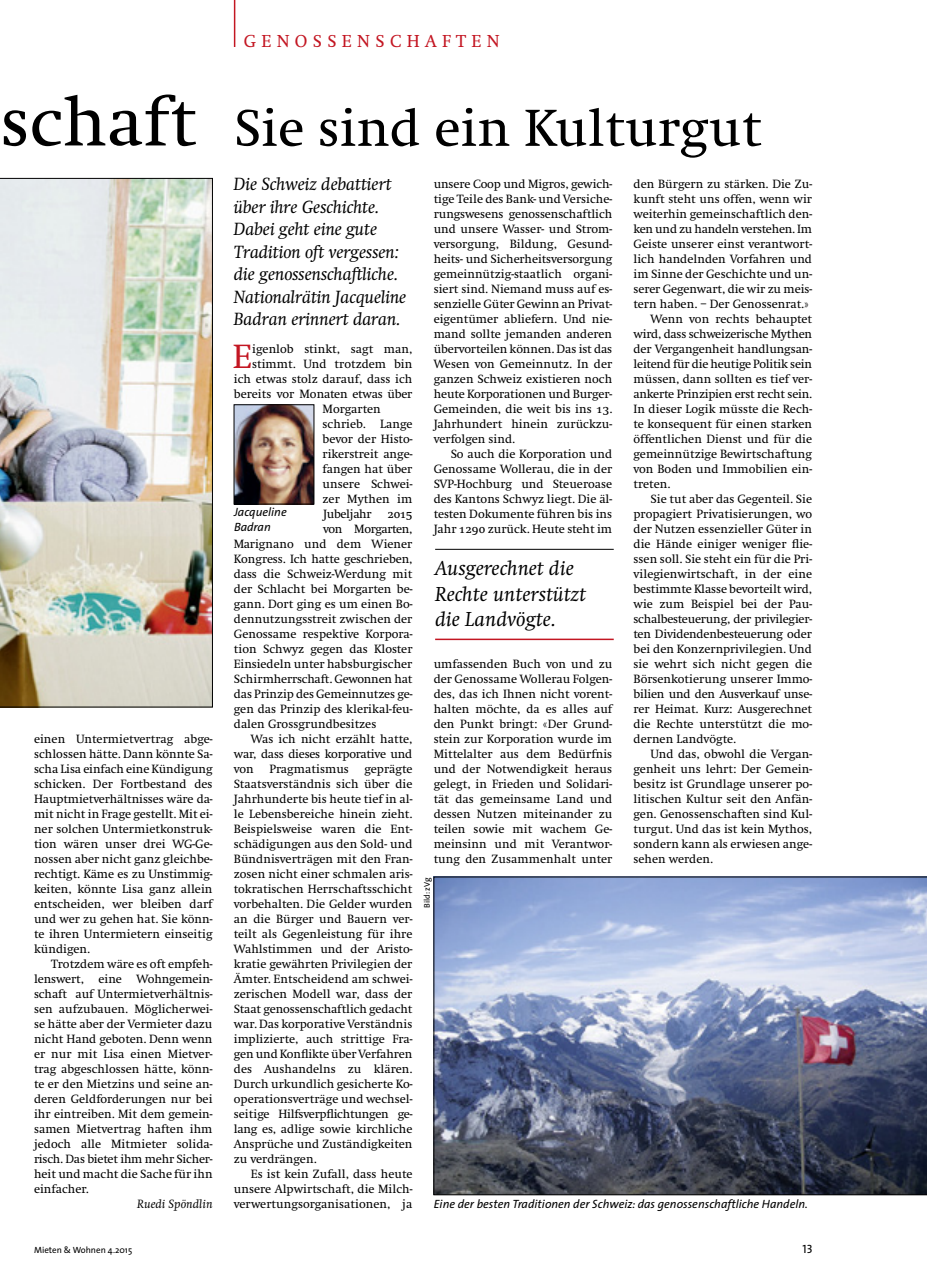
<style>
.page{position:relative;width:927px;height:1276px;background:#fff}
.page>*{position:absolute;margin:0;border:0;box-sizing:border-box;transform-origin:0 0}
.t1{font:72px "Swift";color:#000}
.t2{font:54px "Swift";color:#000}
.t3{font:34.95px "Swift";color:#c31622}
.t4{font:italic 21px/25.5px "Swift";color:#000}
.t5{font:italic 18px/22.5px "Swift Neue LT Pro";color:#000}
.t6{font:18px "Swift";letter-spacing:.3em;color:#c31622}
.t7{font:12.45px/15px "Swift";color:#000;text-align:justify}
.t8{font:12.45px "Swift";letter-spacing:-.02em;color:#000}
.t9{font:12.45px "Swift";letter-spacing:-.03em;color:#000}
.t10{font:italic 12.45px "Swift";color:#000}
.t11{font:12.45px "Swift SC";color:#000}
.t12{font:italic 12px/15px "The Sans";color:#000}
.t13{font:12px "The Sans Caps";color:#000}
.t14{font:9px "The Sans";color:#000}
.t15{font:8.25px "The Sans";color:#000}
.s1{font-family:"Swift SC"}
</style>
<div class="page">
<hr style="left:234px;top:0;width:1px;height:47px;background:#c31622">
<img style="left:236px;top:406px;width:76px;height:96px">
<div style="left:234px;top:404px;width:80px;height:100px;border:1px solid #000"></div>
<hr style="left:435px;top:549px;width:179px;height:1px;background:#000">
<hr style="left:435px;top:638px;width:179px;height:2px;background:#c31622">
<img style="left:0;top:178px;width:213px;height:529px">
<svg style="left:434px;top:877px;width:493px;height:318px;background:#7984a1"></svg>
<h1 class="t6" style="left:244px;top:31px;width:257px">GENOSSENSCHAFTEN</h1>
<h2 class="t1" style="left:1px;top:83px;width:197px">schaft</h2>
<h2 class="t2" style="left:234px;top:99px;width:529px">Sie sind ein Kulturgut</h2>
<p class="t5" style="left:234px;top:173px;width:174px">Die Schweiz debattiert über ihre Geschichte.<br>Dabei geht eine gute<br>Tradition oft vergessen: die genossenschaftliche.<br>Nationalrätin Jacqueline<br>Badran erinnert daran.</p>
<p class="t3" style="left:233px;top:337px;width:21px">E</p>
<p class="t7" style="left:252px;top:341px;width:162px">igenlob stinkt, sagt man,</p>
<p class="t7" style="left:434px;top:176px;width:180px">unsere Coop und Migros, gewich&shy;tige Teile des Bank- und Versiche&shy;rungswesens genossenschaftlich und unsere Wasser- und Strom&shy;versorgung, Bildung, Gesund&shy;heits- und Sicherheitsversorgung gemeinnützig-staatlich organi&shy;siert sind. Niemand muss auf es&shy;senzielle Güter Gewinn an Privat&shy;eigentümer abliefern. Und nie&shy;mand sollte jemanden anderen übervorteilen können. Das ist das Wesen von Gemeinnutz. In der ganzen Schweiz existieren noch heute Korporationen und Burger-Gemeinden, die weit bis ins <span class="s1">13</span>.<br>Jahrhundert hinein zurückzu&shy;verfolgen sind.</p>
<p class="t7" style="left:434px;top:446px;width:180px;text-indent:17px">So auch die Korporation und Genossame Wollerau, die in der SVP-Hochburg und Steueroase des Kantons Schwyz liegt. Die äl&shy;testen Dokumente führen bis ins Jahr <span class="s1">1290</span> zurück. Heute steht im</p>
<p class="t7" style="left:633px;top:176px;width:180px">den Bürgern zu stärken. Die Zu&shy;kunft steht uns offen, wenn wir weiterhin gemeinschaftlich den&shy;ken und zu handeln verstehen. Im Geiste unserer einst verantwort&shy;lich handelnden Vorfahren und im Sinne der Geschichte und un&shy;serer Gegenwart, die wir zu meis&shy;tern haben. – Der Genossenrat.»</p>
<p class="t7" style="left:633px;top:311px;width:180px;text-indent:17px">Wenn von rechts behauptet wird, dass schweizerische Mythen der Vergangenheit handlungsan&shy;leitend für die heutige Politik sein müssen, dann sollten es tief ver&shy;ankerte Prinzipien erst recht sein.<br>In dieser Logik müsste die Rech&shy;te konsequent für einen starken öffentlichen Dienst und für die gemeinnützige Bewirtschaftung von Boden und Immobilien ein&shy;treten.</p>
<p class="t7" style="left:633px;top:491px;width:180px;text-indent:17px">Sie tut aber das Gegenteil. Sie propagiert Privatisierungen, wo der Nutzen essenzieller Güter in die Hände einiger weniger flie&shy;ssen soll. Sie steht ein für die Pri&shy;vilegienwirtschaft, in der eine bestimmte Klasse bevorteilt wird, wie zum Beispiel bei der Pau&shy;schalbesteuerung, der privilegier&shy;ten Dividendenbesteuerung oder bei den Konzernprivilegien. Und sie wehrt sich nicht gegen die Börsenkotierung unserer Immo&shy;bilien und den Ausverkauf unse&shy;rer Heimat. Kurz: Ausgerechnet die Rechte unterstützt die mo&shy;dernen Landvögte.</p>
<p class="t7" style="left:633px;top:746px;width:180px;text-indent:17px">Und das, obwohl die Vergan&shy;genheit uns lehrt: Der Gemein&shy;besitz ist Grundlage unserer po&shy;litischen Kultur seit den Anfän&shy;gen. Genossenschaften sind Kul&shy;turgut. Und das ist kein Mythos, sondern kann als erwiesen ange&shy;sehen werden.</p>
<p class="t7" style="left:252px;top:356px;width:162px">stimmt. Und trotzdem bin</p>
<p class="t7" style="left:234px;top:371px;width:180px">ich etwas stolz darauf, dass ich</p>
<p class="t8" style="left:234px;top:387px;width:180px">bereits vor Monaten etwas über</p>
<p class="t7" style="left:323px;top:401px;width:60px">Morgarten</p>
<p class="t7" style="left:323px;top:416px;width:91px">schrieb. Lange</p>
<p class="t7" style="left:323px;top:431px;width:91px">bevor der Histo-</p>
<p class="t7" style="left:323px;top:446px;width:91px">rikerstreit ange-</p>
<p class="t7" style="left:323px;top:461px;width:91px">fangen hat über</p>
<p class="t7" style="left:323px;top:476px;width:91px">unsere Schwei-</p>
<p class="t7" style="left:323px;top:491px;width:91px">zer Mythen im</p>
<p class="t9" style="left:323px;top:507px;width:50px">Jubeljahr</p>
<p class="t11" style="left:387px;top:507px;width:27px">2015</p>
<p class="t9" style="left:323px;top:522px;width:91px">von Morgarten,</p>
<p class="t7" style="left:234px;top:536px;width:180px">Marignano und dem Wiener</p>
<p class="t7" style="left:234px;top:551px;width:180px">Kongress. Ich hatte geschrieben,</p>
<p class="t7" style="left:234px;top:566px;width:180px">dass die Schweiz-Werdung mit</p>
<p class="t7" style="left:234px;top:581px;width:180px">der Schlacht bei Morgarten be-</p>
<p class="t7" style="left:234px;top:596px;width:180px">gann. Dort ging es um einen Bo-</p>
<p class="t7" style="left:234px;top:611px;width:180px">dennutzungsstreit zwischen der</p>
<p class="t7" style="left:234px;top:626px;width:180px">Genossame respektive Korpora-</p>
<p class="t7" style="left:234px;top:641px;width:180px">tion Schwyz gegen das Kloster</p>
<p class="t7" style="left:234px;top:656px;width:180px">Einsiedeln unter habsburgischer</p>
<p class="t8" style="left:234px;top:672px;width:180px">Schirmherrschaft. Gewonnen hat</p>
<p class="t7" style="left:234px;top:686px;width:180px">das Prinzip des Gemeinnutzes ge-</p>
<p class="t7" style="left:234px;top:701px;width:180px">gen das Prinzip des klerikal-feu-</p>
<p class="t7" style="left:234px;top:716px;width:144px">dalen Grossgrundbesitzes</p>
<p class="t7" style="left:234px;top:731px;width:180px;text-indent:17px">Was ich nicht erzählt hatte, war, dass dieses korporative und von Pragmatismus geprägte Staatsverständnis sich über die Jahrhunderte bis heute tief in al&shy;le Lebensbereiche hinein zieht.<br>Beispielsweise waren die Ent&shy;schädigungen aus den Sold- und Bündnisverträgen mit den Fran&shy;zosen nicht einer schmalen aris&shy;tokratischen Herrschaftsschicht vorbehalten. Die Gelder wurden an die Bürger und Bauern ver&shy;teilt als Gegenleistung für ihre Wahlstimmen und der Aristo&shy;kratie gewährten Privilegien der Ämter. Entscheidend am schwei&shy;zerischen Modell war, dass der Staat genossenschaftlich gedacht war. Das korporative Verständnis implizierte, auch strittige Fra&shy;gen und Konflikte über Verfahren des Aushandelns zu klären.<br>Durch urkundlich gesicherte Ko&shy;operationsverträge und wechsel&shy;seitige Hilfsverpflichtungen ge&shy;lang es, adlige sowie kirchliche Ansprüche und Zuständigkeiten zu verdrängen.</p>
<p class="t7" style="left:234px;top:1166px;width:180px;text-indent:17px">Es ist kein Zufall, dass heute unsere Alpwirtschaft, die Milch&shy;verwertungsorganisationen, ja</p>
<p class="t12" style="left:234px;top:504px;width:54px">Jacqueline<br>Badran</p>
<p class="t4" style="left:435px;top:556px;width:152px">Ausgerechnet die<br>Rechte unterstützt die Landvögte.</p>
<p class="t7" style="left:434px;top:656px;width:180px">umfassenden Buch von und zu der Genossame Wollerau Folgen&shy;des, das ich Ihnen nicht vorent&shy;halten möchte, da es alles auf den Punkt bringt: «Der Grund&shy;stein zur Korporation wurde im Mittelalter aus dem Bedürfnis und der Notwendigkeit heraus gelegt, in Frieden und Solidari&shy;tät das gemeinsame Land und dessen Nutzen miteinander zu teilen sowie mit wachem Ge&shy;meinsinn und mit Verantwor&shy;tung den Zusammenhalt unter</p>
<p class="t7" style="left:34px;top:731px;width:180px">einen Untermietvertrag abge&shy;schlossen hätte. Dann könnte Sa&shy;scha Lisa einfach eine Kündigung schicken. Der Fortbestand des Hauptmietverhältnisses wäre da&shy;mit nicht in Frage gestellt. Mit ei&shy;ner solchen Untermietkonstruk&shy;tion wären unser drei WG-Ge&shy;nossen aber nicht ganz gleichbe&shy;rechtigt. Käme es zu Unstimmig&shy;keiten, könnte Lisa ganz allein entscheiden, wer bleiben darf und wer zu gehen hat. Sie könn&shy;te ihren Untermietern einseitig kündigen.</p>
<p class="t7" style="left:34px;top:956px;width:180px;text-indent:17px">Trotzdem wäre es oft empfeh&shy;lenswert, eine Wohngemein&shy;schaft auf Untermietverhältnis&shy;sen aufzubauen. Möglicherwei&shy;se hätte aber der Vermieter dazu nicht Hand geboten. Denn wenn er nur mit Lisa einen Mietver&shy;trag abgeschlossen hätte, könn&shy;te er den Mietzins und seine an&shy;deren Geldforderungen nur bei ihr eintreiben. Mit dem gemein&shy;samen Mietvertrag haften ihm jedoch alle Mitmieter solida&shy;risch. Das bietet ihm mehr Sicher&shy;heit und macht die Sache für ihn einfacher.</p>
<p class="t10" style="left:137px;top:1197px;width:77px">Ruedi Spöndlin</p>
<p class="t12" style="left:434px;top:1196px;width:376px">Eine der besten Traditionen der Schweiz: das genossenschaftliche Handeln.</p>
<p class="t15" style="left:420px;top:907px;width:31px;rotate:-90deg">Bild: zVg</p>
<p class="t14" style="left:34px;top:1242px;width:100px">Mieten &amp; Wohnen 4.2015</p>
<p class="t13" style="left:803px;top:1239px;width:12px">13</p>
</div>
